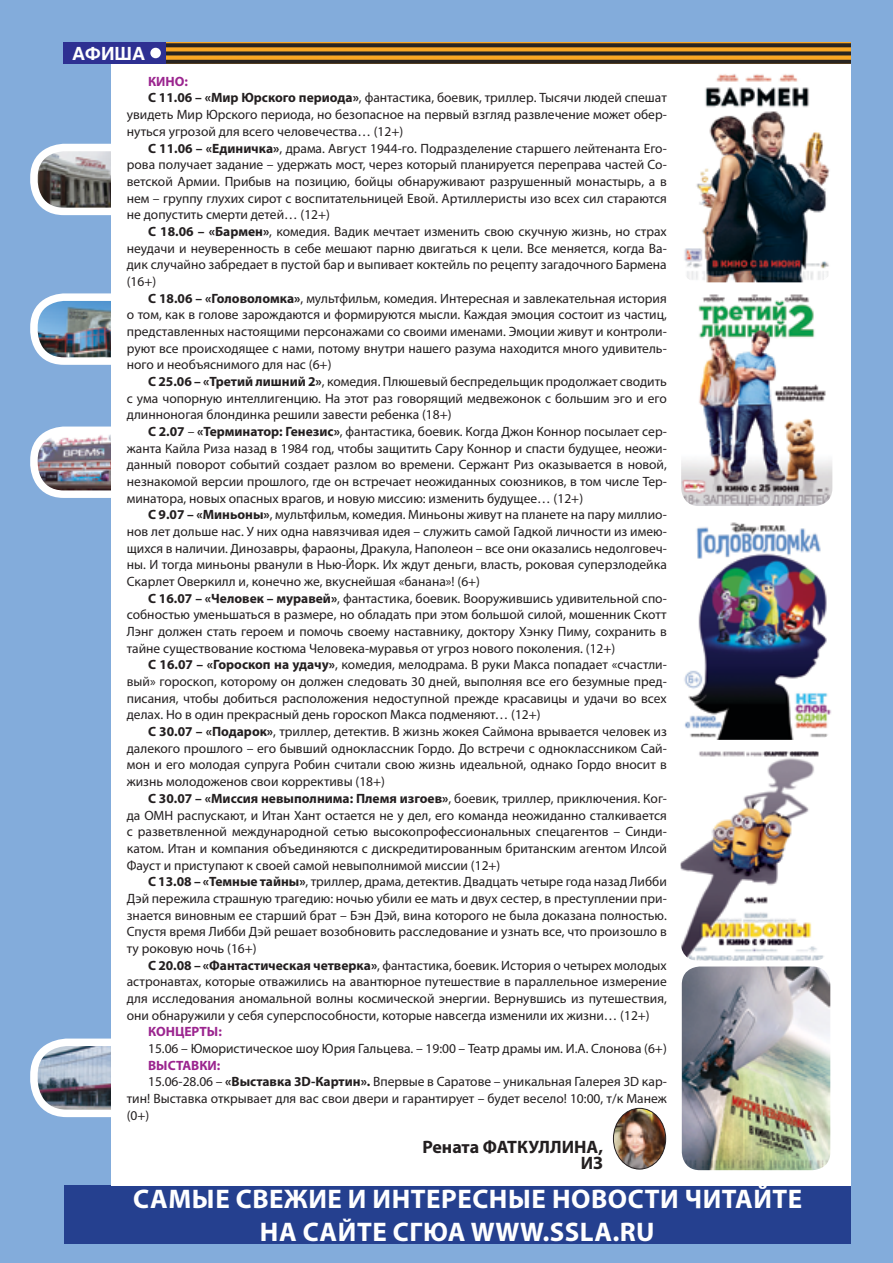
<style>
.page{position:relative;width:893px;height:1263px;background:#83acdb}
.page>*{position:absolute;margin:0;border:0;box-sizing:border-box;transform-origin:0 0}
.t1{font:700 27px "Myriad Pro";letter-spacing:.02em;color:#fff}
.t2{font:700 18px/16.6px "Myriad Pro";color:#231f20;text-align:right}
.t3{font:700 18px "Helios";color:#fff}
.t4{font:13.5px "Myriad Pro";color:#231f20}
.t5{font:700 13.5px "Myriad Pro";color:#231f20}
.t6{font:700 13.5px "Myriad Pro";color:#9b258f}
.s1{font-weight:700}
.s2{font-weight:400}
</style>
<div class="page">
<img style="left:39px;top:153px;width:72px;height:53px">
<div style="left:30px;top:144px;width:138px;height:71px;border:8px solid #fff;border-radius:30px"></div>
<img style="left:39px;top:302px;width:72px;height:54px">
<div style="left:30px;top:293px;width:138px;height:72px;border:8px solid #fff;border-radius:30px"></div>
<img style="left:39px;top:435px;width:72px;height:54px">
<div style="left:30px;top:426px;width:138px;height:72px;border:8px solid #fff;border-radius:30px"></div>
<div style="left:64px;top:43px;width:103px;height:21px;background:#2e3092"></div>
<div style="left:151px;top:49px;width:9px;height:8px;background:#fff;border-radius:50%"></div>
<div style="left:150px;top:48px;width:11px;height:10px;border:2px solid #fff;border-radius:50%"></div>
<img style="left:39px;top:1047px;width:72px;height:61px">
<div style="left:30px;top:1038px;width:129px;height:79px;border:8px solid #fff;border-radius:33px"></div>
<div style="left:64px;top:1185px;width:786px;height:59px;background:#25408f"></div>
<img style="left:167px;top:43px;width:683px;height:21px">
<div style="left:111px;top:64px;width:740px;height:1121px;background:#fff"></div>
<img style="left:613px;top:1108px;width:53px;height:61px">
<div style="left:613px;top:1108px;width:53px;height:61px;border:1px solid #231f20;border-radius:50%"></div>
<img style="left:681px;top:516px;width:153px;height:224px">
<img style="left:682px;top:966px;width:148px;height:204px">
<img style="left:681px;top:751px;width:150px;height:210px">
<img style="left:681px;top:290px;width:151px;height:216px">
<img style="left:681px;top:73px;width:151px;height:209px">
<h2 class="t3" style="left:72px;top:43px;width:74px">АФИША</h2>
<p class="t6" style="left:148px;top:72px;width:41px">КИНО:</p>
<p class="t4" style="left:148px;top:90px;width:520px"><span class="s1">С 11.06 – «МИР ЮРСКОГО ПЕРИОДА»</span>, фантастика, боевик, триллер. Тысячи людей спешат</p>
<p class="t4" style="left:127px;top:106px;width:542px">увидеть Мир Юрского периода, но безопасное на первый взгляд развлечение может обер-</p>
<p class="t4" style="left:127px;top:123px;width:278px">нуться угрозой для всего человечества… (12+)</p>
<p class="t4" style="left:148px;top:140px;width:520px"><span class="s1">С 11.06 – «ЕДИНИЧКА»</span>, драма. Август 1944-го. Подразделение старшего лейтенанта Его-</p>
<p class="t4" style="left:127px;top:156px;width:541px">рова получает задание – удержать мост, через который планируется переправа частей Со-</p>
<p class="t4" style="left:127px;top:173px;width:542px">ветской Армии. Прибыв на позицию, бойцы обнаруживают разрушенный монастырь, а в</p>
<p class="t4" style="left:127px;top:190px;width:542px">нем – группу глухих сирот с воспитательницей Евой. Артиллеристы изо всех сил стараются</p>
<p class="t4" style="left:127px;top:206px;width:205px">не допустить смерти детей… (12+)</p>
<p class="t4" style="left:148px;top:223px;width:520px"><span class="s1">С 18.06 – «БАРМЕН»</span>, комедия. Вадик мечтает изменить свою скучную жизнь, но страх</p>
<p class="t4" style="left:127px;top:240px;width:542px">неудачи и неуверенность в себе мешают парню двигаться к цели. Все меняется, когда Ва-</p>
<p class="t4" style="left:127px;top:256px;width:541px">дик случайно забредает в пустой бар и выпивает коктейль по рецепту загадочного Бармена</p>
<p class="t4" style="left:127px;top:273px;width:31px">(16+)</p>
<p class="t4" style="left:148px;top:290px;width:520px"><span class="s1">С 18.06 – «ГОЛОВОЛОМКА»</span>, мультфильм, комедия. Интересная и завлекательная история</p>
<p class="t4" style="left:127px;top:306px;width:542px">о том, как в голове зарождаются и формируются мысли. Каждая эмоция состоит из частиц,</p>
<p class="t4" style="left:127px;top:323px;width:541px">представленных настоящими персонажами со своими именами. Эмоции живут и контроли-</p>
<p class="t4" style="left:127px;top:340px;width:541px">руют все происходящее с нами, потому внутри нашего разума находится много удивитель-</p>
<p class="t4" style="left:127px;top:356px;width:206px">ного и необъяснимого для нас (6+)</p>
<p class="t4" style="left:148px;top:373px;width:520px"><span class="s1">С 25.06 – «ТРЕТИЙ ЛИШНИЙ 2»</span>, комедия. Плюшевый беспредельщик продолжает сводить</p>
<p class="t4" style="left:127px;top:390px;width:542px">с ума чопорную интеллигенцию. На этот раз говорящий медвежонок с большим эго и его</p>
<p class="t4" style="left:127px;top:406px;width:326px">длинноногая блондинка решили завести ребенка (18+)</p>
<p class="t4" style="left:148px;top:423px;width:520px"><span class="s1">С 2.07</span> – <span class="s1">«ТЕРМИНАТОР: ГЕНЕЗИС»</span>, фантастика, боевик. Когда Джон Коннор посылает сер-</p>
<p class="t4" style="left:127px;top:440px;width:541px">жанта Кайла Риза назад в 1984 год, чтобы защитить Сару Коннор и спасти будущее, неожи-</p>
<p class="t4" style="left:127px;top:456px;width:542px">данный поворот событий создает разлом во времени. Сержант Риз оказывается в новой,</p>
<p class="t4" style="left:127px;top:473px;width:542px">незнакомой версии прошлого, где он встречает неожиданных союзников, в том числе Тер-</p>
<p class="t4" style="left:127px;top:490px;width:458px">минатора, новых опасных врагов, и новую миссию: изменить будущее… (12+)</p>
<p class="t4" style="left:148px;top:506px;width:520px"><span class="s1">С 9.07 – «МИНЬОНЫ»</span>, мультфильм, комедия. Миньоны живут на планете на пару миллио-</p>
<p class="t4" style="left:127px;top:523px;width:541px">нов лет дольше нас. У них одна навязчивая идея – служить самой Гадкой личности из имею-</p>
<p class="t4" style="left:127px;top:540px;width:542px">щихся в наличии. Динозавры, фараоны, Дракула, Наполеон – все они оказались недолговеч-</p>
<p class="t4" style="left:127px;top:556px;width:542px">ны. И тогда миньоны рванули в Нью-Йорк. Их ждут деньги, власть, роковая суперзлодейка</p>
<p class="t4" style="left:127px;top:573px;width:355px">Скарлет Оверкилл и, конечно же, вкуснейшая «банана»! (6+)</p>
<p class="t4" style="left:148px;top:590px;width:520px"><span class="s1">С 16.07 – «ЧЕЛОВЕК – МУРАВЕЙ»</span>, фантастика, боевик. Вооружившись удивительной спо-</p>
<p class="t4" style="left:127px;top:606px;width:541px">собностью уменьшаться в размере, но обладать при этом большой силой, мошенник Скотт</p>
<p class="t4" style="left:127px;top:623px;width:541px">Лэнг должен стать героем и помочь своему наставнику, доктору Хэнку Пиму, сохранить в</p>
<p class="t4" style="left:127px;top:640px;width:490px">тайне существование костюма Человека-муравья от угроз нового поколения. (12+)</p>
<p class="t4" style="left:148px;top:656px;width:520px"><span class="s1">С 16.07 – «ГОРОСКОП НА УДАЧУ»</span>, комедия, мелодрама. В руки Макса попадает «счастли-</p>
<p class="t4" style="left:127px;top:673px;width:542px">вый» гороскоп, которому он должен следовать 30 дней, выполняя все его безумные пред-</p>
<p class="t4" style="left:127px;top:690px;width:542px">писания, чтобы добиться расположения недоступной прежде красавицы и удачи во всех</p>
<p class="t4" style="left:127px;top:707px;width:415px">делах. Но в один прекрасный день гороскоп Макса подменяют… (12+)</p>
<p class="t4" style="left:148px;top:723px;width:520px"><span class="s1">С 30.07 – «ПОДАРОК»</span>, триллер, детектив. В жизнь жокея Саймона врывается человек из</p>
<p class="t4" style="left:127px;top:740px;width:541px">далекого прошлого – его бывший одноклассник Гордо. До встречи с одноклассником Сай-</p>
<p class="t4" style="left:127px;top:757px;width:542px">мон и его молодая супруга Робин считали свою жизнь идеальной, однако Гордо вносит в</p>
<p class="t4" style="left:127px;top:773px;width:260px">жизнь молодоженов свои коррективы (18+)</p>
<p class="t5" style="left:148px;top:789px;width:520px">С 30.07 – «МИССИЯ НЕВЫПОЛНИМА: ПЛЕМЯ ИЗГОЕВ»<span class="s2">, боевик, триллер, приключения. Ког-</span></p>
<p class="t4" style="left:127px;top:807px;width:542px">да ОМН распускают, и Итан Хант остается не у дел, его команда неожиданно сталкивается</p>
<p class="t4" style="left:127px;top:823px;width:542px">с разветвленной международной сетью высокопрофессиональных спецагентов – Синди-</p>
<p class="t4" style="left:127px;top:840px;width:542px">катом. Итан и компания объединяются с дискредитированным британским агентом Илсой</p>
<p class="t4" style="left:127px;top:857px;width:375px">Фауст и приступают к своей самой невыполнимой миссии (12+)</p>
<p class="t4" style="left:148px;top:873px;width:520px"><span class="s1">С 13.08 – «ТЕМНЫЕ ТАЙНЫ»</span>, триллер, драма, детектив. Двадцать четыре года назад Либби</p>
<p class="t4" style="left:127px;top:890px;width:541px">Дэй пережила страшную трагедию: ночью убили ее мать и двух сестер, в преступлении при-</p>
<p class="t4" style="left:127px;top:907px;width:541px">знается виновным ее старший брат – Бэн Дэй, вина которого не была доказана полностью.</p>
<p class="t4" style="left:127px;top:923px;width:541px">Спустя время Либби Дэй решает возобновить расследование и узнать все, что произошло в</p>
<p class="t4" style="left:127px;top:940px;width:131px">ту роковую ночь (16+)</p>
<p class="t4" style="left:148px;top:957px;width:520px"><span class="s1">С 20.08 – «ФАНТАСТИЧЕСКАЯ ЧЕТВЕРКА»</span>, фантастика, боевик. История о четырех молодых</p>
<p class="t4" style="left:127px;top:973px;width:542px">астронавтах, которые отважились на авантюрное путешествие в параллельное измерение</p>
<p class="t4" style="left:127px;top:990px;width:541px">для исследования аномальной волны космической энергии. Вернувшись из путешествия,</p>
<p class="t4" style="left:127px;top:1007px;width:524px">они обнаружили у себя суперспособности, которые навсегда изменили их жизни… (12+)</p>
<p class="t6" style="left:148px;top:1023px;width:75px">КОНЦЕРТЫ:</p>
<p class="t4" style="left:148px;top:1040px;width:520px">15.06 – Юмористическое шоу Юрия Гальцева. – 19:00 – Театр драмы им. И.А. Слонова (6+)</p>
<p class="t6" style="left:148px;top:1056px;width:74px">ВЫСТАВКИ:</p>
<p class="t4" style="left:148px;top:1073px;width:520px">15.06-28.06 – <span class="s1">«ВЫСТАВКА 3D-КАРТИН».</span> Впервые в Саратове – уникальная Галерея 3D кар-</p>
<p class="t4" style="left:127px;top:1090px;width:542px">тин! Выставка открывает для вас свои двери и гарантирует – будет весело! 10:00, т/к Манеж</p>
<p class="t4" style="left:127px;top:1107px;width:24px">(0+)</p>
<h2 class="t2" style="left:422px;top:1138px;width:182px">РЕНАТА ФАТКУЛЛИНА,<br>ИЗ</h2>
<h1 class="t1" style="left:133px;top:1181px;width:155px">САМЫЕ СВЕЖИЕ</h1>
<h1 class="t1" style="left:348px;top:1181px;width:43px">И ИНТЕРЕСН</h1>
<h1 class="t1" style="left:508px;top:1181px;width:118px">ЫЕ НОВОСТИ</h1>
<h1 class="t1" style="left:685px;top:1181px;width:18px">ЧИТАЙТЕ</h1>
<h1 class="t1" style="left:260px;top:1214px;width:61px">НА САЙТЕ</h1>
<h1 class="t1" style="left:393px;top:1214px;width:263px">СГЮА WWW.SSLA.RU</h1>
</div>
